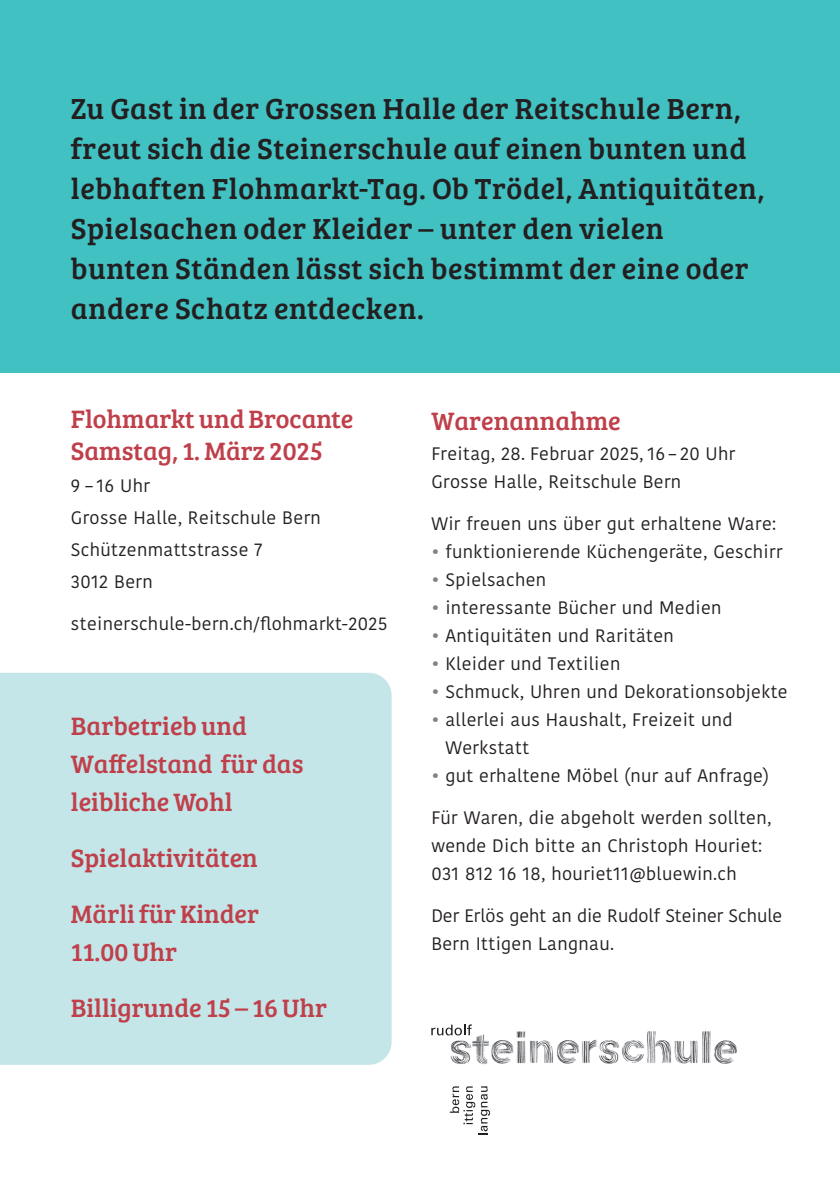
<style>
.page{position:relative;width:840px;height:1191px;background:#fff}
.page>*{position:absolute;margin:0;border:0;box-sizing:border-box;transform-origin:0 0}
.t1{font:30px/40px "Bree Serif";letter-spacing:.02em;color:#231f20}
.t2{font:26px "Bree Serif";color:#bf404b}
.t3{font:18px/28px "Kohinoor Bangla";letter-spacing:.02em;color:#231f20}
.t4{font:18px "Kohinoor Bangla";color:#231f20}
.s1{color:#808285}
</style>
<div class="page">
<div style="left:0;top:0;width:839px;height:372px;background:#41c1c2"></div>
<div style="left:0;top:673px;width:391px;height:391px;background:#c4e6e8"></div>
<img style="left:449px;top:1031px;width:288px;height:33px">
<svg style="left:431px;top:1024px;width:40px;height:11px"></svg>
<svg style="left:449px;top:1086px;width:40px;height:48px"></svg>
<p class="t1" style="left:71px;top:87px;width:671px">Zu Gast in der Grossen Halle der Reitschule Bern,</p>
<p class="t1" style="left:71px;top:127px;width:676px">freut sich die Steinerschule auf einen bunten und</p>
<p class="t1" style="left:71px;top:167px;width:695px">lebhaften Flohmarkt-Tag. Ob Trödel, Antiquitäten,<br>Spielsachen oder Kleider – unter den vielen</p>
<p class="t1" style="left:71px;top:247px;width:679px">bunten Ständen lässt sich bestimmt der eine oder</p>
<p class="t1" style="left:71px;top:287px;width:354px">andere Schatz entdecken.</p>
<p class="t2" style="left:71px;top:400px;width:284px">Flohmarkt und Brocante</p>
<p class="t2" style="left:71px;top:432px;width:253px">Samstag, 1. März 2025</p>
<p class="t3" style="left:71px;top:471px;width:80px">9 – 16 Uhr</p>
<p class="t3" style="left:71px;top:503px;width:251px">Grosse Halle, Reitschule Bern</p>
<p class="t3" style="left:71px;top:535px;width:193px">Schützenmattstrasse 7</p>
<p class="t3" style="left:71px;top:567px;width:83px">3012 Bern</p>
<p class="t3" style="left:71px;top:609px;width:318px">steinerschule-bern.ch/flohmarkt-2025</p>
<p class="t2" style="left:71px;top:707px;width:177px">Barbetrieb und</p>
<p class="t2" style="left:71px;top:745px;width:234px">Waffelstand für das</p>
<p class="t2" style="left:71px;top:783px;width:163px">leibliche Wohl</p>
<p class="t2" style="left:71px;top:839px;width:188px">Spielaktivitäten</p>
<p class="t2" style="left:71px;top:895px;width:190px">Märli für Kinder</p>
<p class="t2" style="left:71px;top:933px;width:108px">11.00 Uhr</p>
<p class="t2" style="left:71px;top:989px;width:257px">Billigrunde 15 – 16 Uhr</p>
<p class="t2" style="left:431px;top:402px;width:191px">Warenannahme</p>
<p class="t3" style="left:431px;top:439px;width:305px">Freitag, 28. Februar 2025, 16 – 20 Uhr</p>
<p class="t3" style="left:431px;top:467px;width:251px">Grosse Halle, Reitschule Bern</p>
<p class="t3" style="left:431px;top:509px;width:346px">Wir freuen uns über gut erhaltene Ware:</p>
<p class="t3" style="left:431px;top:537px;width:352px"><span class="s1">•</span> funktionierende Küchengeräte, Geschirr</p>
<p class="t3" style="left:431px;top:565px;width:116px"><span class="s1">•</span> Spielsachen</p>
<p class="t3" style="left:431px;top:593px;width:291px"><span class="s1">•</span> interessante Bücher und Medien</p>
<p class="t3" style="left:431px;top:621px;width:244px"><span class="s1">•</span> Antiquitäten und Raritäten</p>
<p class="t3" style="left:431px;top:649px;width:190px"><span class="s1">•</span> Kleider und Textilien</p>
<p class="t3" style="left:431px;top:677px;width:358px"><span class="s1">•</span> Schmuck, Uhren und Dekorationsobjekte</p>
<p class="t3" style="left:431px;top:705px;width:302px"><span class="s1">•</span> allerlei aus Haushalt, Freizeit und</p>
<p class="t3" style="left:445px;top:733px;width:85px">Werkstatt</p>
<p class="t3" style="left:431px;top:761px;width:339px"><span class="s1">•</span> gut erhaltene Möbel (nur auf Anfrage)</p>
<p class="t3" style="left:431px;top:803px;width:341px">Für Waren, die abgeholt werden sollten, wende Dich bitte an Christoph Houriet:</p>
<p class="t3" style="left:431px;top:859px;width:307px">031 812 16 18, houriet11@bluewin.ch</p>
<p class="t4" style="left:431px;top:902px;width:352px">Der Erlös geht an die Rudolf Steiner Schule</p>
<p class="t3" style="left:431px;top:929px;width:184px">Bern Ittigen Langnau.</p>
</div>
